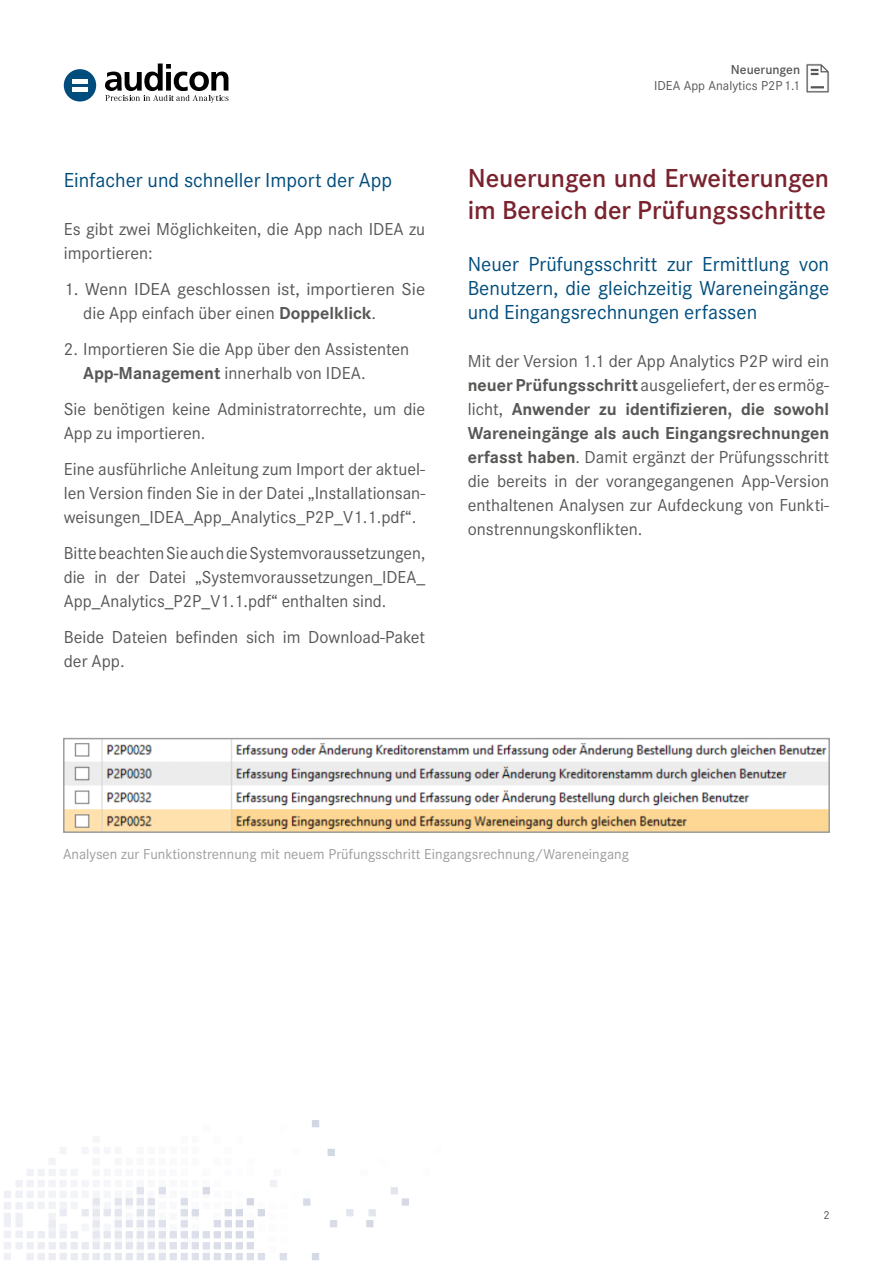
<style>
.page{position:relative;width:893px;height:1263px;background:#fff}
.page>*{position:absolute;margin:0;border:0;box-sizing:border-box;transform-origin:0 0}
.t1{font:600 27px/32.4px "Corporate S";color:#7a232e}
.t2{font:21px/24px "Corporate S";color:#004d7d;text-align:justify}
.t3{font:18px/24px "Corporate S";color:#575756}
.t4{font:18px/24px "Corporate S";color:#575756;scale:1.05 1}
.t5{font:15px "Corporate S";color:#9d9d9c}
.t6{font:13.5px "Corporate S";color:#575756}
.t7{font:600 13.5px "Corporate S";color:#575756}
.t8{font:12px "Corporate S";color:#575756}
.s1{font-weight:700}
</style>
<div class="page">
<div style="left:64px;top:69px;width:32px;height:33px;background:#004d7d;border-radius:50%"></div>
<hr style="left:72px;top:80px;width:16px;height:4px;background:#fff">
<hr style="left:72px;top:87px;width:16px;height:4px;background:#fff">
<svg style="left:105px;top:64px;width:123px;height:39px"></svg>
<svg style="left:330px;top:1220px;width:7px;height:7px"></svg>
<svg style="left:328px;top:1149px;width:7px;height:7px"></svg>
<svg style="left:346px;top:1209px;width:7px;height:7px"></svg>
<svg style="left:366px;top:1209px;width:10px;height:18px"></svg>
<svg style="left:391px;top:1187px;width:18px;height:19px"></svg>
<svg style="left:4px;top:1120px;width:315px;height:141px"></svg>
<svg style="left:806px;top:63px;width:24px;height:30px"></svg>
<img style="left:66px;top:741px;width:761px;height:89px">
<div style="left:63px;top:738px;width:767px;height:95px;border:2px solid #9d9d9c"></div>
<p class="t2" style="left:64px;top:168px;width:330px">Einfacher und schneller Import der App</p>
<p class="t3" style="left:64px;top:217px;width:363px">Es gibt zwei Möglichkeiten, die App nach IDEA zu importieren:</p>
<p class="t4" style="left:83px;top:277px;width:327px;text-indent:-19px">1. Wenn IDEA geschlossen ist, importieren Sie die App einfach über einen <span class="s1">Doppelklick</span>.</p>
<p class="t3" style="left:83px;top:337px;width:328px;text-indent:-19px">2. Importieren Sie die App über den Assistenten<br><span class="s1">App-Management</span> innerhalb von IDEA.</p>
<p class="t3" style="left:64px;top:397px;width:363px">Sie benötigen keine Administratorrechte, um die<br>App zu importieren.</p>
<p class="t3" style="left:64px;top:457px;width:363px;text-align:justify">Eine ausführliche Anleitung zum Import der aktuel&shy;len Version finden Sie in der Datei „Installationsan&shy;weisungen_IDEA_App_Analytics_P2P_V1.1.pdf“.</p>
<p class="t3" style="left:64px;top:541px;width:363px;text-align:justify">Bitte beachten Sie auch die Systemvoraussetzungen, die in der Datei „Systemvoraussetzungen_IDEA_ App_Analytics_P2P_V1.1.pdf“ enthalten sind.</p>
<p class="t3" style="left:64px;top:625px;width:363px">Beide Dateien befinden sich im Download-Paket der App.</p>
<p class="t7" style="left:731px;top:61px;width:71px">Neuerungen</p>
<p class="t6" style="left:654px;top:78px;width:147px">IDEA App Analytics P2P 1.1</p>
<h1 class="t1" style="left:468px;top:162px;width:363px">Neuerungen und Erweiterungen im Bereich der Prüfungsschritte</h1>
<p class="t2" style="left:468px;top:252px;width:363px">Neuer Prüfungsschritt zur Ermittlung von Benutzern, die gleichzeitig Wareneingänge und Eingangsrechnungen erfassen</p>
<p class="t3" style="left:468px;top:349px;width:363px;text-align:justify">Mit der Version 1.1 der App Analytics P2P wird ein <span class="s1">neuer Prüfungsschritt</span> ausgeliefert, der es ermög&shy;licht, <span class="s1">Anwender zu identifizieren, die sowohl Wareneingänge als auch Eingangsrechnungen erfasst haben</span>. Damit ergänzt der Prüfungsschritt die bereits in der vorangegangenen App-Version enthaltenen Analysen zur Aufdeckung von Funkti&shy;onstrennungskonflikten.</p>
<p class="t5" style="left:63px;top:845px;width:567px">Analysen zur Funktionstrennung mit neuem Prüfungsschritt Eingangsrechnung/Wareneingang</p>
<p class="t8" style="left:823px;top:1208px;width:8px">2</p>
</div>
